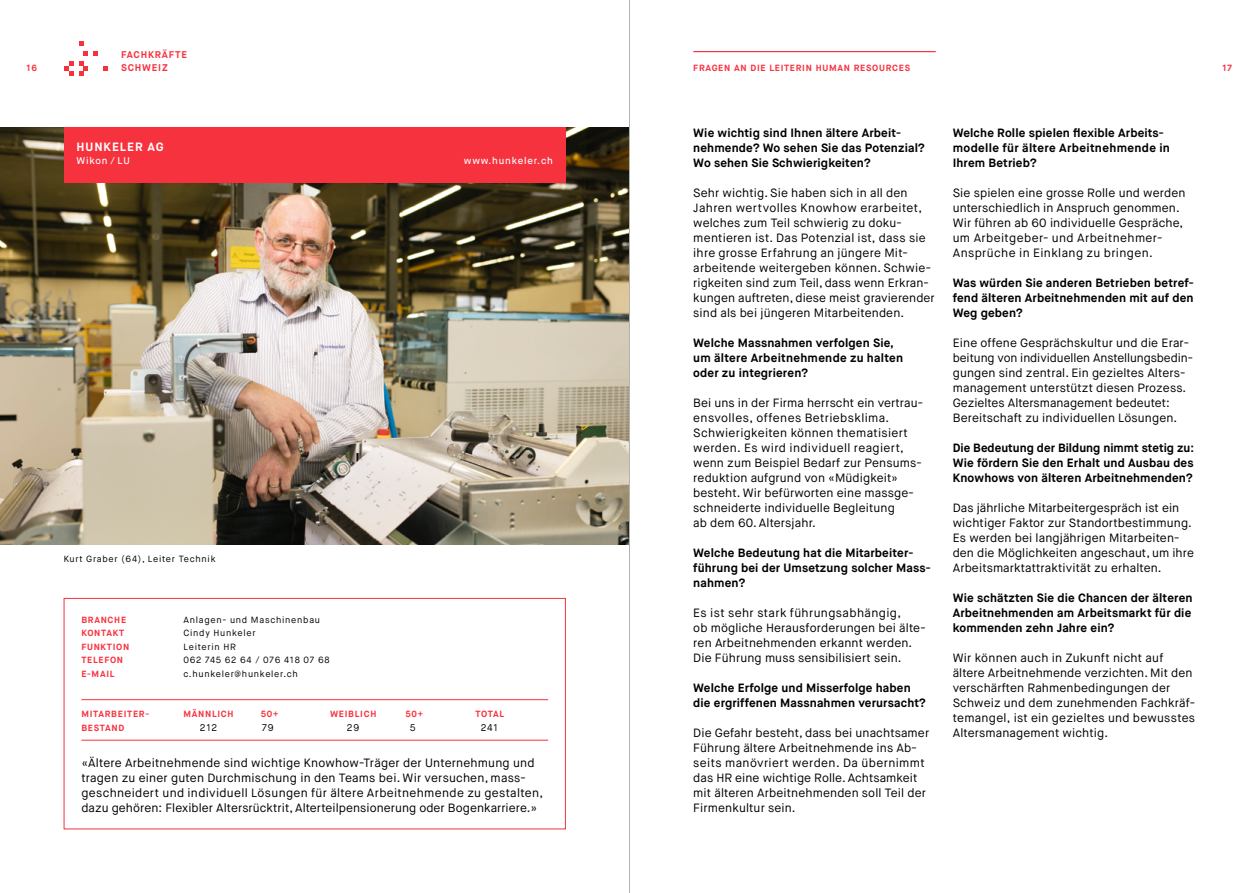
<style>
.page{position:relative;width:1259px;height:893px;background:#fff}
.page>*{position:absolute;margin:0;border:0;box-sizing:border-box;transform-origin:0 0}
.t1{font:12px/15px "Maison Neue";letter-spacing:.01em;color:#000}
.t2{font:700 12px/15px "Maison Neue";letter-spacing:.01em;color:#000}
.t3{font:700 12px "Maison Neue";letter-spacing:.08em;color:#fff}
.t4{font:500 9.75px "Maison Neue";letter-spacing:.08em;color:#fff}
.t5{font:700 9.75px "Maison Neue";letter-spacing:.08em;color:#f7323f}
.t6{font:9.75px "Maison Neue";letter-spacing:.08em;color:#000}
.t7{font:700 9px "Maison Neue";letter-spacing:.08em;color:#f7323f}
.t8{font:9px "Maison Neue";letter-spacing:.08em;color:#000}
</style>
<div class="page">
<svg style="left:64px;top:61px;width:9px;height:15px"></svg>
<svg style="left:79px;top:41px;width:29px;height:35px"></svg>
<img style="left:0;top:128px;width:629px;height:417px">
<div style="left:64px;top:128px;width:502px;height:55px;background:#f7323f"></div>
<hr style="left:81px;top:699px;width:467px;height:1px;background:#f7323f">
<hr style="left:81px;top:740px;width:467px;height:1px;background:#f7323f">
<div style="left:64px;top:598px;width:502px;height:231px;border:1px solid #f7323f"></div>
<hr style="left:693px;top:51px;width:242px;height:1px;background:#f7323f">
<hr style="left:629px;top:0;width:1px;height:893px;background:#b3b2b2">
<p class="t5" style="left:121px;top:48px;width:67px">FACHKRÄFTE</p>
<p class="t7" style="left:27px;top:62px;width:12px">16</p>
<p class="t5" style="left:121px;top:61px;width:48px">SCHWEIZ</p>
<p class="t7" style="left:1222px;top:62px;width:11px">17</p>
<p class="t7" style="left:693px;top:62px;width:218px">FRAGEN AN DIE LEITERIN HUMAN RESOURCES</p>
<p class="t3" style="left:77px;top:139px;width:89px">HUNKELER AG</p>
<p class="t4" style="left:77px;top:155px;width:55px">Wikon / LU</p>
<p class="t4" style="left:464px;top:155px;width:91px">www.hunkeler.ch</p>
<p class="t8" style="left:64px;top:553px;width:153px">Kurt Graber (64), Leiter Technik</p>
<p class="t7" style="left:81px;top:614px;width:46px">BRANCHE</p>
<p class="t8" style="left:183px;top:614px;width:138px">Anlagen- und Maschinenbau</p>
<p class="t7" style="left:81px;top:627px;width:44px">KONTAKT</p>
<p class="t8" style="left:183px;top:627px;width:74px">Cindy Hunkeler</p>
<p class="t7" style="left:81px;top:641px;width:50px">FUNKTION</p>
<p class="t8" style="left:183px;top:641px;width:54px">Leiterin HR</p>
<p class="t7" style="left:81px;top:654px;width:43px">TELEFON</p>
<p class="t8" style="left:183px;top:654px;width:148px">062 745 62 64 / 076 418 07 68</p>
<p class="t7" style="left:81px;top:668px;width:35px">E-MAIL</p>
<p class="t8" style="left:183px;top:668px;width:116px">c.hunkeler@hunkeler.ch</p>
<p class="t7" style="left:81px;top:708px;width:69px">MITARBEITER-</p>
<p class="t7" style="left:183px;top:708px;width:52px">MÄNNLICH</p>
<p class="t7" style="left:261px;top:708px;width:19px">50+</p>
<p class="t7" style="left:330px;top:708px;width:48px">WEIBLICH</p>
<p class="t7" style="left:405px;top:708px;width:19px">50+</p>
<p class="t7" style="left:475px;top:708px;width:30px">TOTAL</p>
<p class="t7" style="left:81px;top:722px;width:44px">BESTAND</p>
<p class="t6" style="left:200px;top:721px;width:19px">212</p>
<p class="t6" style="left:262px;top:721px;width:13px">79</p>
<p class="t6" style="left:347px;top:721px;width:14px">29</p>
<p class="t6" style="left:410px;top:721px;width:7px">5</p>
<p class="t6" style="left:481px;top:721px;width:19px">241</p>
<p class="t1" style="left:81px;top:755px;width:463px">«Ältere Arbeitnehmende sind wichtige Knowhow-Träger der Unternehmung und tragen zu einer guten Durchmischung in den Teams bei. Wir versuchen, mass&shy;geschneidert und individuell Lösungen für ältere Arbeitnehmende zu gestalten, dazu gehören: Flexibler Altersrücktrit, Alterteilpensionerung oder Bogenkarriere.»</p>
<p class="t2" style="left:693px;top:125px;width:233px">Wie wichtig sind Ihnen ältere Arbeit&shy;nehmende? Wo sehen Sie das Potenzial?<br>Wo sehen Sie Schwierigkeiten?</p>
<p class="t1" style="left:693px;top:185px;width:243px">Sehr wichtig. Sie haben sich in all den Jahren wertvolles Knowhow erarbeitet, welches zum Teil schwierig zu doku&shy;mentieren ist. Das Potenzial ist, dass sie ihre grosse Erfahrung an jüngere Mit&shy;arbeitende weitergeben können. Schwie&shy;rigkeiten sind zum Teil, dass wenn Erkran&shy;kungen auftreten, diese meist gravierender sind als bei jüngeren Mitarbeitenden.</p>
<p class="t2" style="left:693px;top:335px;width:211px">Welche Massnahmen verfolgen Sie, um ältere Arbeitnehmende zu halten oder zu integrieren?</p>
<p class="t1" style="left:693px;top:395px;width:231px">Bei uns in der Firma herrscht ein vertrau&shy;ensvolles, offenes Betriebsklima.<br>Schwierigkeiten können thematisiert werden. Es wird individuell reagiert, wenn zum Beispiel Bedarf zur Pensums&shy;reduktion aufgrund von «Müdigkeit» besteht. Wir befürworten eine massge&shy;schneiderte individuelle Begleitung<br>ab dem 60. Altersjahr.</p>
<p class="t2" style="left:693px;top:545px;width:239px">Welche Bedeutung hat die Mitarbeiter&shy;führung bei der Umsetzung solcher Mass&shy;nahmen?</p>
<p class="t1" style="left:693px;top:605px;width:234px">Es ist sehr stark führungsabhängig,<br>ob mögliche Herausforderungen bei älte&shy;ren Arbeitnehmenden erkannt werden.<br>Die Führung muss sensibilisiert sein.</p>
<p class="t2" style="left:693px;top:680px;width:234px">Welche Erfolge und Misserfolge haben die ergriffenen Massnahmen verursacht?</p>
<p class="t1" style="left:693px;top:725px;width:237px">Die Gefahr besteht, dass bei unachtsamer Führung ältere Arbeitnehmende ins Ab&shy;seits manövriert werden. Da übernimmt das HR eine wichtige Rolle. Achtsamkeit mit älteren Arbeitnehmenden soll Teil der Firmenkultur sein.</p>
<p class="t2" style="left:952px;top:125px;width:219px">Welche Rolle spielen flexible Arbeits&shy;modelle für ältere Arbeitnehmende in<br>Ihrem Betrieb?</p>
<p class="t1" style="left:952px;top:185px;width:234px">Sie spielen eine grosse Rolle und werden unterschiedlich in Anspruch genommen.<br>Wir führen ab 60 individuelle Gespräche, um Arbeitgeber- und Arbeitnehmer-Ansprüche in Einklang zu bringen.</p>
<p class="t2" style="left:952px;top:275px;width:242px;text-align:justify">Was würden Sie anderen Betrieben betref&shy;fend älteren Arbeitnehmenden mit auf den Weg geben?</p>
<p class="t1" style="left:952px;top:335px;width:242px">Eine offene Gesprächskultur und die Erar&shy;beitung von individuellen Anstellungsbedin&shy;gungen sind zentral. Ein gezieltes Alters&shy;management unterstützt diesen Prozess.<br>Gezieltes Altersmanagement bedeutet:<br>Bereitschaft zu individuellen Lösungen.</p>
<p class="t2" style="left:952px;top:440px;width:243px;text-align:justify">Die Bedeutung der Bildung nimmt stetig zu:<br>Wie fördern Sie den Erhalt und Ausbau des Knowhows von älteren Arbeitnehmenden?</p>
<p class="t1" style="left:952px;top:500px;width:243px">Das jährliche Mitarbeitergespräch ist ein wichtiger Faktor zur Standortbestimmung.<br>Es werden bei langjährigen Mitarbeiten&shy;den die Möglichkeiten angeschaut, um ihre Arbeitsmarktattraktivität zu erhalten.</p>
<p class="t2" style="left:952px;top:590px;width:241px;text-align:justify">Wie schätzten Sie die Chancen der älteren Arbeitnehmenden am Arbeitsmarkt für die kommenden zehn Jahre ein?</p>
<p class="t1" style="left:952px;top:650px;width:244px">Wir können auch in Zukunft nicht auf ältere Arbeitnehmende verzichten. Mit den verschärften Rahmenbedingungen der Schweiz und dem zunehmenden Fachkräf&shy;temangel, ist ein gezieltes und bewusstes Altersmanagement wichtig.</p>
</div>
